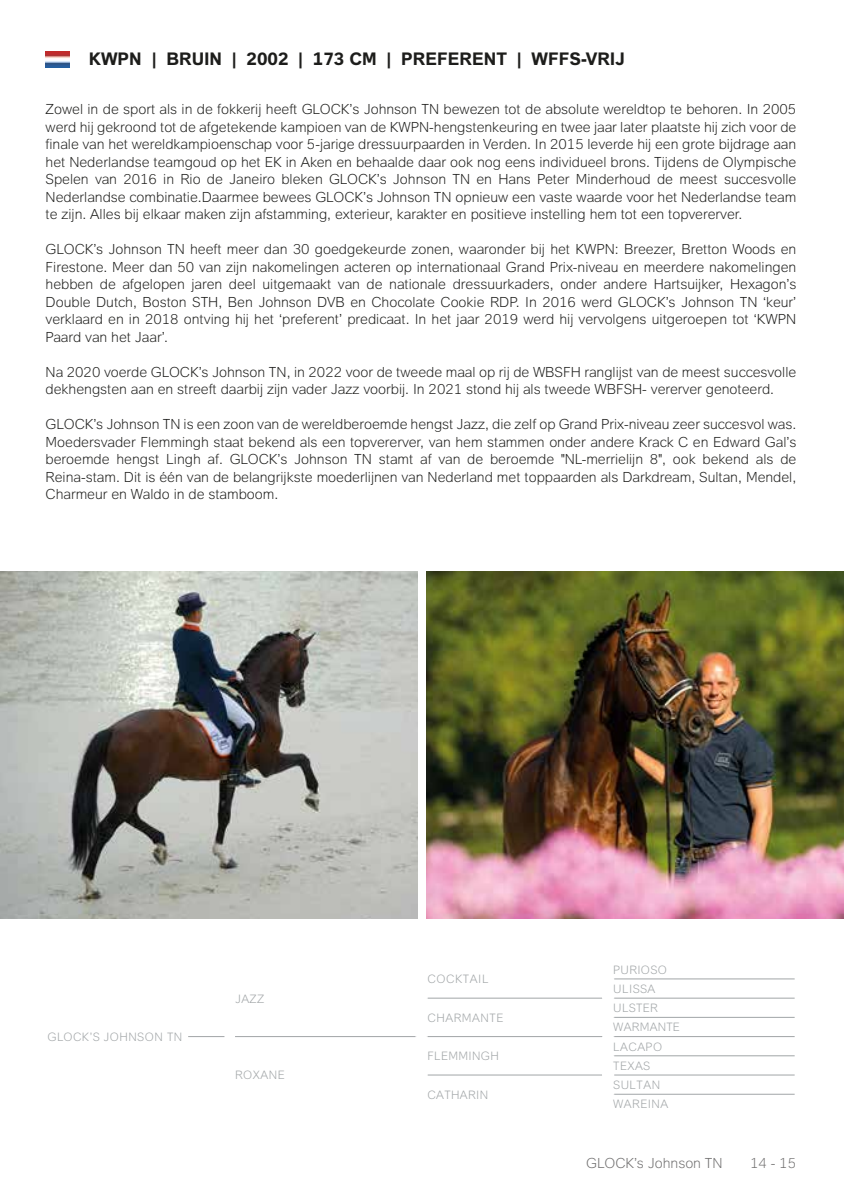
<style>
.page{position:relative;width:844px;height:1191px;background:#fff}
.page>*{position:absolute;margin:0;border:0;box-sizing:border-box;transform-origin:0 0}
.t1{font:700 17.5px "GLOCK Sans";color:#1d1d1b}
.t2{font:300 14px/17.5px "GLOCK Sans";color:#1d1d1b;text-align:justify}
.t3{font:300 14px "GLOCK Sans";color:#706f6f}
.t4{font:300 11.72px/19.1px "GLOCK Sans";letter-spacing:.04em;color:#a1a5a7}
.t5{font:300 11.72px/19.2px "GLOCK Sans";letter-spacing:.02em;color:#a1a5a7}
</style>
<div class="page">
<img style="left:426px;top:571px;width:417px;height:347px">
<img style="left:0;top:571px;width:417px;height:347px">
<img style="left:46px;top:51px;width:23px;height:16px">
<hr style="left:426px;top:997px;width:177px;height:1px;background:#a1a5a7">
<hr style="left:426px;top:1036px;width:177px;height:1px;background:#a1a5a7">
<hr style="left:426px;top:1074px;width:177px;height:1px;background:#a1a5a7">
<hr style="left:613px;top:978px;width:181px;height:1px;background:#a1a5a7">
<hr style="left:613px;top:997px;width:181px;height:1px;background:#a1a5a7">
<hr style="left:613px;top:1017px;width:181px;height:1px;background:#a1a5a7">
<hr style="left:235px;top:1036px;width:181px;height:1px;background:#a1a5a7">
<hr style="left:613px;top:1036px;width:181px;height:1px;background:#a1a5a7">
<hr style="left:613px;top:1055px;width:181px;height:1px;background:#a1a5a7">
<hr style="left:613px;top:1074px;width:181px;height:1px;background:#a1a5a7">
<hr style="left:613px;top:1094px;width:181px;height:1px;background:#a1a5a7">
<div style="left:415px;top:979px;width:12px;height:19px;background:#fff"></div>
<div style="left:602px;top:960px;width:12px;height:19px;background:#fff"></div>
<div style="left:602px;top:979px;width:12px;height:19px;background:#fff"></div>
<div style="left:602px;top:1017px;width:12px;height:19px;background:#fff"></div>
<div style="left:415px;top:1036px;width:12px;height:19px;background:#fff"></div>
<div style="left:415px;top:1055px;width:12px;height:20px;background:#fff"></div>
<div style="left:602px;top:1036px;width:12px;height:19px;background:#fff"></div>
<div style="left:602px;top:1055px;width:12px;height:20px;background:#fff"></div>
<div style="left:602px;top:1094px;width:12px;height:19px;background:#fff"></div>
<hr style="left:188px;top:1036px;width:36px;height:1px;background:#a1a5a7">
<p class="t1" style="left:89px;top:49px;width:537px">KWPN | BRUIN | 2002 | 173 CM | PREFERENT | WFFS-VRIJ</p>
<p class="t2" style="left:46px;top:101px;width:752px">Zowel in de sport als in de fokkerij heeft GLOCK’s Johnson TN bewezen tot de absolute wereldtop te behoren. In 2005 werd hij gekroond tot de afgetekende kampioen van de KWPN-hengstenkeuring en twee jaar later plaatste hij zich voor de finale van het wereldkampioenschap voor 5-jarige dressuurpaarden in Verden. In 2015 leverde hij een grote bijdrage aan het Nederlandse teamgoud op het EK in Aken en behaalde daar ook nog eens individueel brons. Tijdens de Olympische Spelen van 2016 in Rio de Janeiro bleken GLOCK’s Johnson TN en Hans Peter Minderhoud de meest succesvolle Nederlandse combinatie.Daarmee bewees GLOCK’s Johnson TN opnieuw een vaste waarde voor het Nederlandse team te zijn. Alles bij elkaar maken zijn afstamming, exterieur, karakter en positieve instelling hem tot een topvererver.</p>
<p class="t2" style="left:46px;top:241px;width:752px">GLOCK’s Johnson TN heeft meer dan 30 goedgekeurde zonen, waaronder bij het KWPN: Breezer, Bretton Woods en Firestone. Meer dan 50 van zijn nakomelingen acteren op internationaal Grand Prix-niveau en meerdere nakomelingen hebben de afgelopen jaren deel uitgemaakt van de nationale dressuurkaders, onder andere Hartsuijker, Hexagon’s Double Dutch, Boston STH, Ben Johnson DVB en Chocolate Cookie RDP. In 2016 werd GLOCK’s Johnson TN ‘keur’ verklaard en in 2018 ontving hij het ‘preferent’ predicaat. In het jaar 2019 werd hij vervolgens uitgeroepen tot ‘KWPN Paard van het Jaar’.</p>
<p class="t2" style="left:46px;top:363px;width:752px">Na 2020 voerde GLOCK’s Johnson TN, in 2022 voor de tweede maal op rij de WBSFH ranglijst van de meest succesvolle dekhengsten aan en streeft daarbij zijn vader Jazz voorbij. In 2021 stond hij als tweede WBFSH- vererver genoteerd.</p>
<p class="t2" style="left:46px;top:416px;width:752px">GLOCK’s Johnson TN is een zoon van de wereldberoemde hengst Jazz, die zelf op Grand Prix-niveau zeer succesvol was.<br>Moedersvader Flemmingh staat bekend als een topvererver, van hem stammen onder andere Krack C en Edward Gal’s beroemde hengst Lingh af. GLOCK’s Johnson TN stamt af van de beroemde "NL-merrielijn 8", ook bekend als de Reina-stam. Dit is één van de belangrijkste moederlijnen van Nederland met toppaarden als Darkdream, Sultan, Mendel, Charmeur en Waldo in de stamboom.</p>
<p class="t4" style="left:47px;top:1027px;width:136px">GLOCK’S JOHNSON TN</p>
<p class="t4" style="left:235px;top:989px;width:31px">JAZZ</p>
<p class="t4" style="left:235px;top:1065px;width:51px">ROXANE</p>
<p class="t4" style="left:427px;top:970px;width:63px">COCKTAIL</p>
<p class="t4" style="left:613px;top:960px;width:55px">PURIOSO<br>ULISSA</p>
<p class="t4" style="left:427px;top:1008px;width:78px">CHARMANTE</p>
<p class="t5" style="left:613px;top:998px;width:68px">ULSTER<br>WARMANTE</p>
<p class="t4" style="left:427px;top:1046px;width:73px">FLEMMINGH</p>
<p class="t4" style="left:613px;top:1037px;width:50px">LACAPO<br>TEXAS</p>
<p class="t4" style="left:427px;top:1085px;width:62px">CATHARIN</p>
<p class="t4" style="left:613px;top:1075px;width:57px">SULTAN<br>WAREINA</p>
<p class="t3" style="left:586px;top:1155px;width:138px">GLOCK’s Johnson TN</p>
<p class="t3" style="left:749px;top:1155px;width:48px">14 - 15</p>
</div>
